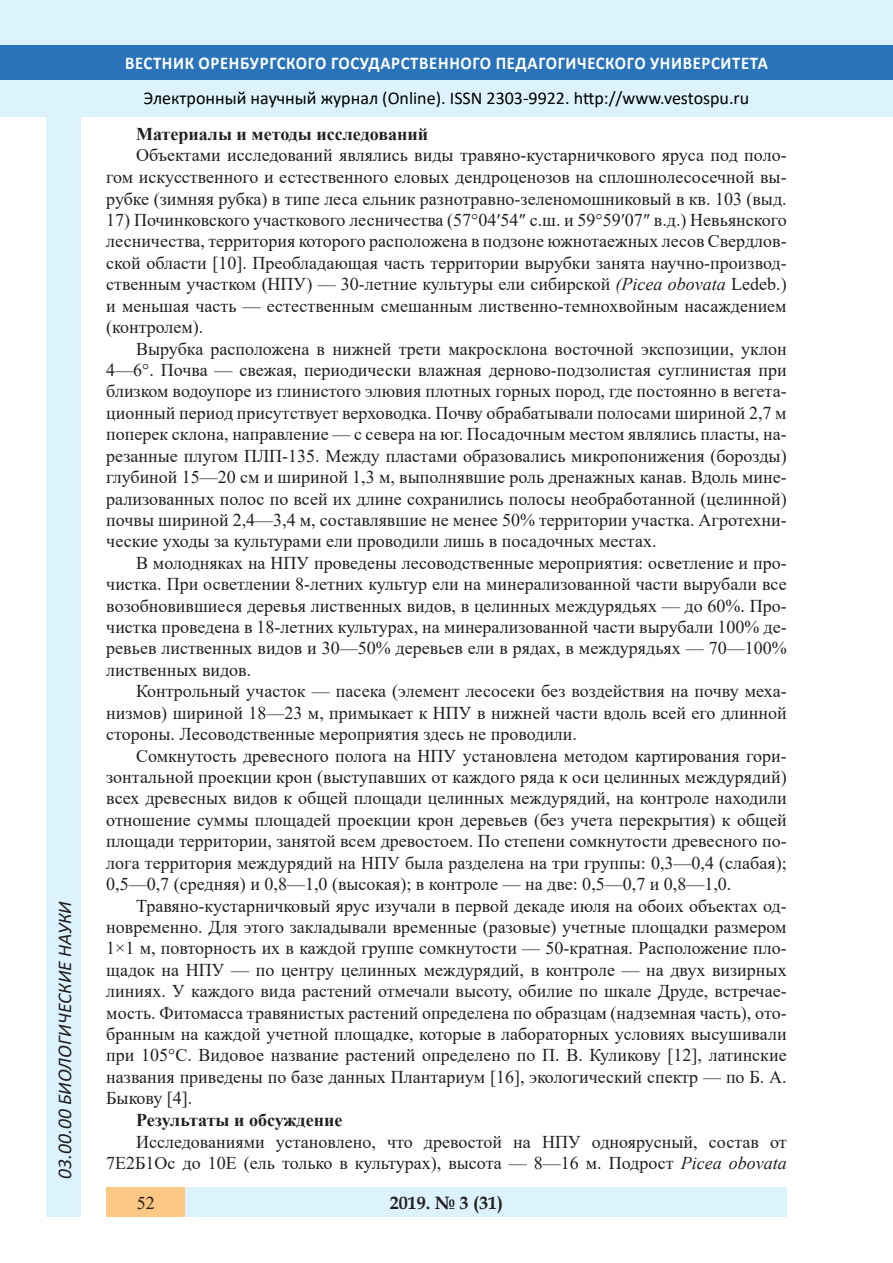
<style>
.page{position:relative;width:893px;height:1263px;background:#fff}
.page>*{position:absolute;margin:0;border:0;box-sizing:border-box;transform-origin:0 0}
.t1{font:italic 19.5px "Calibri";color:#231f20}
.Стиль2{font:18px/21.5px "Times New Roman";color:#231f20;text-align:justify}
.t2{font:18px "Calibri";color:#000}
.t3{font:700 18px "Calibri";letter-spacing:.04em;color:#fff;scale:.93 1}
.Стиль2-2{font:700 18px "Times New Roman";color:#231f20}
.t4{font:700 18px "Book Antiqua";color:#231f20}
.s1{font-style:italic}
</style>
<div class="page">
<div style="left:0;top:0;width:893px;height:116px;background:#dcf2fc"></div>
<div style="left:0;top:45px;width:893px;height:34px;background:#2873ba"></div>
<div style="left:106px;top:1188px;width:681px;height:29px;background:#dcf2fc"></div>
<div style="left:106px;top:1188px;width:79px;height:29px;background:#fdc784"></div>
<div style="left:47px;top:116px;width:34px;height:1101px;background:#dcf2fc"></div>
<p class="t1" style="left:51px;top:1179px;width:279px;rotate:-90deg">03.00.00 БИОЛОГИЧЕСКИЕ НАУКИ</p>
<p class="t3" style="left:125px;top:50px;width:693px">ВЕСТНИК ОРЕНБУРГСКОГО ГОСУДАРСТВЕННОГО ПЕДАГОГИЧЕСКОГО УНИВЕРСИТЕТА</p>
<p class="t2" style="left:144px;top:85px;width:607px">Электронный научный журнал (Online). ISSN 2303-9922. http://www.vestospu.ru</p>
<p class="Стиль2-2" style="left:136px;top:121px;width:294px">Материалы и методы исследований</p>
<p class="Стиль2" style="left:106px;top:144px;width:682px;text-indent:30px">Объектами исследований являлись виды травяно-кустарничкового яруса под поло&shy;гом искусственного и естественного еловых дендроценозов на сплошнолесосечной вы&shy;рубке (зимняя рубка) в типе леса ельник разнотравно-зеленомошниковый в кв. 103 (выд.</p>
<p class="Стиль2" style="left:106px;top:209px;width:682px">17) Починковского участкового лесничества (57°04′54″ с.ш. и 59°59′07″ в.д.) Невьянского лесничества, территория которого расположена в подзоне южнотаежных лесов Свердлов&shy;ской области [10]. Преобладающая часть территории вырубки занята научно-производ&shy;ственным участком (НПУ) — 30-летние культуры ели сибирской <span class="s1">(Picea obovata</span> Ledeb.) и меньшая часть — естественным смешанным лиственно-темнохвойным насаждением (контролем).</p>
<p class="Стиль2" style="left:106px;top:337px;width:682px;text-indent:30px">Вырубка расположена в нижней трети макросклона восточной экспозиции, уклон 4—6°. Почва — свежая, периодически влажная дерново-подзолистая суглинистая при близком водоупоре из глинистого элювия плотных горных пород, где постоянно в вегета&shy;ционный период присутствует верховодка. Почву обрабатывали полосами шириной 2,7 м поперек склона, направление — с севера на юг. Посадочным местом являлись пласты, на&shy;резанные плугом ПЛП-135. Между пластами образовались микропонижения (борозды) глубиной 15—20 см и шириной 1,3 м, выполнявшие роль дренажных канав. Вдоль мине&shy;рализованных полос по всей их длине сохранились полосы необработанной (целинной) почвы шириной 2,4—3,4 м, составлявшие не менее 50% территории участка. Агротехни&shy;ческие уходы за культурами ели проводили лишь в посадочных местах.</p>
<p class="Стиль2" style="left:106px;top:551px;width:682px;text-indent:30px">В молодняках на НПУ проведены лесоводственные мероприятия: осветление и про&shy;чистка. При осветлении 8-летних культур ели на минерализованной части вырубали все возобновившиеся деревья лиственных видов, в целинных междурядьях — до 60%. Про&shy;чистка проведена в 18-летних культурах, на минерализованной части вырубали 100% де&shy;ревьев лиственных видов и 30—50% деревьев ели в рядах, в междурядьях — 70—100% лиственных видов.</p>
<p class="Стиль2" style="left:106px;top:680px;width:682px;text-indent:30px">Контрольный участок — пасека (элемент лесосеки без воздействия на почву меха&shy;низмов) шириной 18—23 м, примыкает к НПУ в нижней части вдоль всей его длинной стороны. Лесоводственные мероприятия здесь не проводили.</p>
<p class="Стиль2" style="left:106px;top:744px;width:682px;text-indent:30px">Сомкнутость древесного полога на НПУ установлена методом картирования гори&shy;зонтальной проекции крон (выступавших от каждого ряда к оси целинных междурядий) всех древесных видов к общей площади целинных междурядий, на контроле находили отношение суммы площадей проекции крон деревьев (без учета перекрытия) к общей площади территории, занятой всем древостоем. По степени сомкнутости древесного по&shy;лога территория междурядий на НПУ была разделена на три группы: 0,3—0,4 (слабая); 0,5—0,7 (средняя) и 0,8—1,0 (высокая); в контроле — на две: 0,5—0,7 и 0,8—1,0.</p>
<p class="Стиль2" style="left:106px;top:894px;width:682px;text-indent:30px">Травяно-кустарничковый ярус изучали в первой декаде июля на обоих объектах од&shy;новременно. Для этого закладывали временные (разовые) учетные площадки размером 1×1 м, повторность их в каждой группе сомкнутости — 50-кратная. Расположение пло&shy;щадок на НПУ — по центру целинных междурядий, в контроле — на двух визирных линиях. У каждого вида растений отмечали высоту, обилие по шкале Друде, встречае&shy;мость. Фитомасса травянистых растений определена по образцам (надземная часть), ото&shy;бранным на каждой учетной площадке, которые в лабораторных условиях высушивали при 105°C. Видовое название растений определено по П. В. Куликову [12], латинские названия приведены по базе данных Плантариум [16], экологический спектр — по Б. А.<br>Быкову [4].</p>
<p class="Стиль2-2" style="left:136px;top:1107px;width:208px">Результаты и обсуждение</p>
<p class="Стиль2" style="left:106px;top:1130px;width:682px;text-align:right">Исследованиями установлено, что древостой на НПУ одноярусный, состав от<br>7Е2Б1Ос до 10Е (ель только в культурах), высота — 8—16 м. Подрост <span class="s1">Picea obovata</span></p>
<p class="Стиль2" style="left:137px;top:1191px;width:19px">52</p>
<p class="t4" style="left:390px;top:1190px;width:115px">2019. № 3 (31)</p>
</div>
